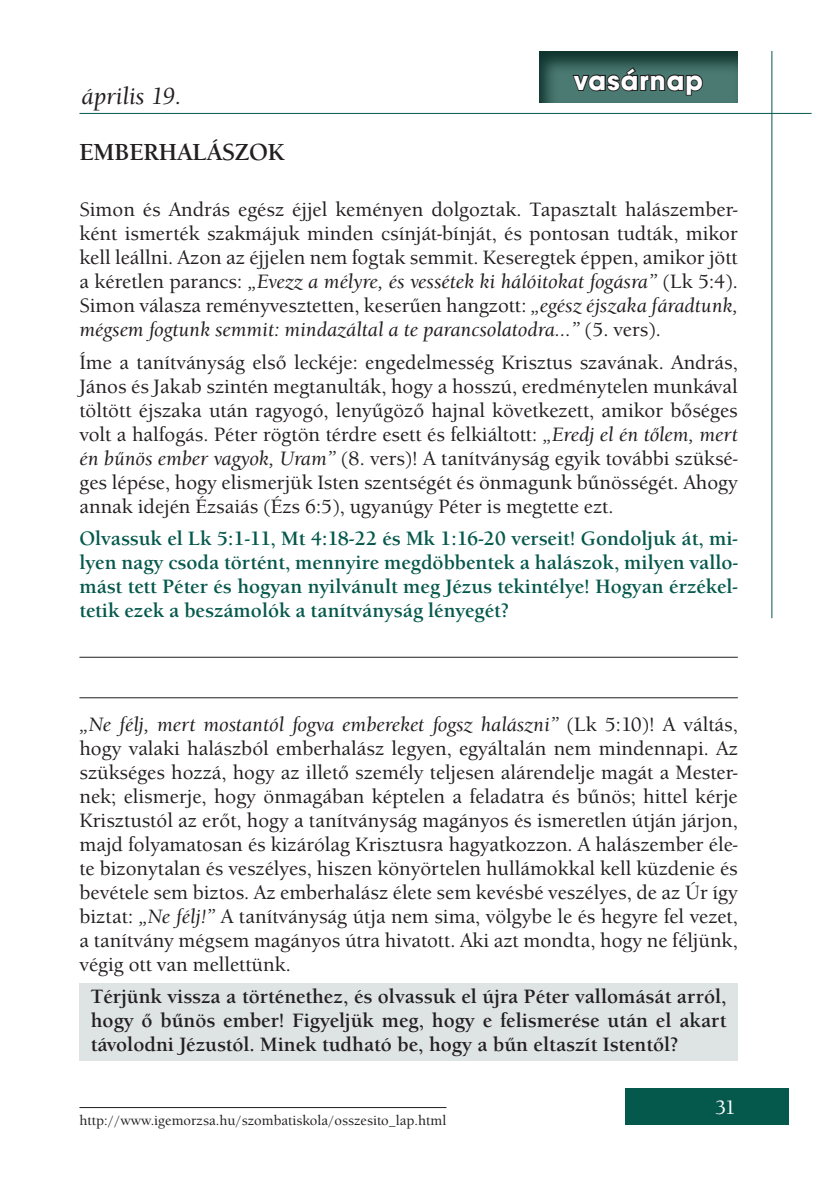
<style>
.page{position:relative;width:840px;height:1191px;background:#fff}
.page>*{position:absolute;margin:0;border:0;box-sizing:border-box;transform-origin:0 0}
.t1{font:700 28px "Avant Gar Got Itc TEE";letter-spacing:.04em;color:#fff}
.t2{font:700 24px "Berkeley Old Sty Itc TEE";color:#231f20}
.t3{font:italic 500 24px "Berkeley Old Sty Itc TEE";color:#231f20}
.t4{font:500 20px/24px "Berkeley Old Sty Itc TEE";color:#231f20;text-align:justify}
.t5{font:700 20px/24px "Berkeley Old Sty Itc TEE";color:#05584c;text-align:justify}
.t6{font:700 20px/24px "Berkeley Old Sty Itc TEE";color:#231f20;text-align:justify}
.t7{font:500 20px "Berkeley Old Sty Itc TEE";color:#fff}
.t8{font:500 14px "Berkeley Old Sty Itc TEE";color:#231f20}
.s1{font-style:italic}
</style>
<div class="page">
<div style="left:624px;top:1089px;width:164px;height:36px;background:#05584c"></div>
<hr style="left:79px;top:113px;width:732px;height:1px;background:#05584c">
<hr style="left:771px;top:51px;width:1px;height:567px;background:#05584c">
<div style="left:79px;top:982px;width:658px;height:78px;background:#dee4e3"></div>
<svg style="left:539px;top:51px;width:199px;height:52px;background:#325d56"></svg>
<svg style="left:570px;top:66px;width:134px;height:31px;background:#3d5d58"></svg>
<hr style="left:79px;top:657px;width:658px;height:1px;background:#231f20">
<hr style="left:79px;top:697px;width:658px;height:1px;background:#231f20">
<hr style="left:79px;top:1107px;width:367px;height:1px;background:#231f20">
<p class="t3" style="left:81px;top:82px;width:101px">április 19.</p>
<p class="t2" style="left:79px;top:138px;width:207px">EMBERHALÁSZOK</p>
<h1 class="t1" style="left:574px;top:63px;width:130px">vasárnap</h1>
<p class="t4" style="left:79px;top:197px;width:659px">Simon és András egész éjjel keményen dolgoztak. Tapasztalt halászember&shy;ként ismerték szakmájuk minden csínját-bínját, és pontosan tudták, mikor kell leállni. Azon az éjjelen nem fogtak semmit. Keseregtek éppen, amikor jött a kéretlen parancs: <span class="s1">„Evezz a mélyre, és vessétek ki hálóitokat fogásra”</span> (Lk 5:4).<br>Simon válasza reményvesztetten, keserűen hangzott: <span class="s1">„egész éjszaka fáradtunk, mégsem fogtunk semmit: mindazáltal a te parancsolatodra…”</span> (5. vers).</p>
<p class="t4" style="left:79px;top:350px;width:659px">Íme a tanítványság első leckéje: engedelmesség Krisztus szavának. András, János és Jakab szintén megtanulták, hogy a hosszú, eredménytelen munkával töltött éjszaka után ragyogó, lenyűgöző hajnal következett, amikor bőséges volt a halfogás. Péter rögtön térdre esett és felkiáltott: <span class="s1">„Eredj el én tőlem, mert én bűnös ember vagyok, Uram”</span> (8. vers)! A tanítványság egyik további szüksé&shy;ges lépése, hogy elismerjük Isten szentségét és önmagunk bűnösségét. Ahogy annak idején Ézsaiás (Ézs 6:5), ugyanúgy Péter is megtette ezt.</p>
<p class="t5" style="left:79px;top:527px;width:659px">Olvassuk el Lk 5:1-11, Mt 4:18-22 és Mk 1:16-20 verseit! Gondoljuk át, mi&shy;lyen nagy csoda történt, mennyire megdöbbentek a halászok, milyen vallo&shy;mást tett Péter és hogyan nyilvánult meg Jézus tekintélye! Hogyan érzékel&shy;tetik ezek a beszámolók a tanítványság lényegét?</p>
<p class="t4" style="left:79px;top:712px;width:659px"><span class="s1">„Ne félj, mert mostantól fogva embereket fogsz halászni”</span> (Lk 5:10)! A váltás, hogy valaki halászból emberhalász legyen, egyáltalán nem mindennapi. Az szükséges hozzá, hogy az illető személy teljesen alárendelje magát a Mester&shy;nek; elismerje, hogy önmagában képtelen a feladatra és bűnös; hittel kérje Krisztustól az erőt, hogy a tanítványság magányos és ismeretlen útján járjon, majd folyamatosan és kizárólag Krisztusra hagyatkozzon. A halászember éle&shy;te bizonytalan és veszélyes, hiszen könyörtelen hullámokkal kell küzdenie és bevétele sem biztos. Az emberhalász élete sem kevésbé veszélyes, de az Úr így biztat: <span class="s1">„Ne félj!”</span> A tanítványság útja nem sima, völgybe le és hegyre fel vezet, a tanítvány mégsem magányos útra hivatott. Aki azt mondta, hogy ne féljünk, végig ott van mellettünk.</p>
<p class="t6" style="left:91px;top:985px;width:636px">Térjünk vissza a történethez, és olvassuk el újra Péter vallomását arról, hogy ő bűnös ember! Figyeljük meg, hogy e felismerése után el akart távolodni Jézustól. Minek tudható be, hogy a bűn eltaszít Istentől?</p>
<p class="t8" style="left:79px;top:1112px;width:368px">http://www.igemorzsa.hu/szombatiskola/osszesito_lap.html</p>
<p class="t7" style="left:715px;top:1096px;width:22px">31</p>
</div>
